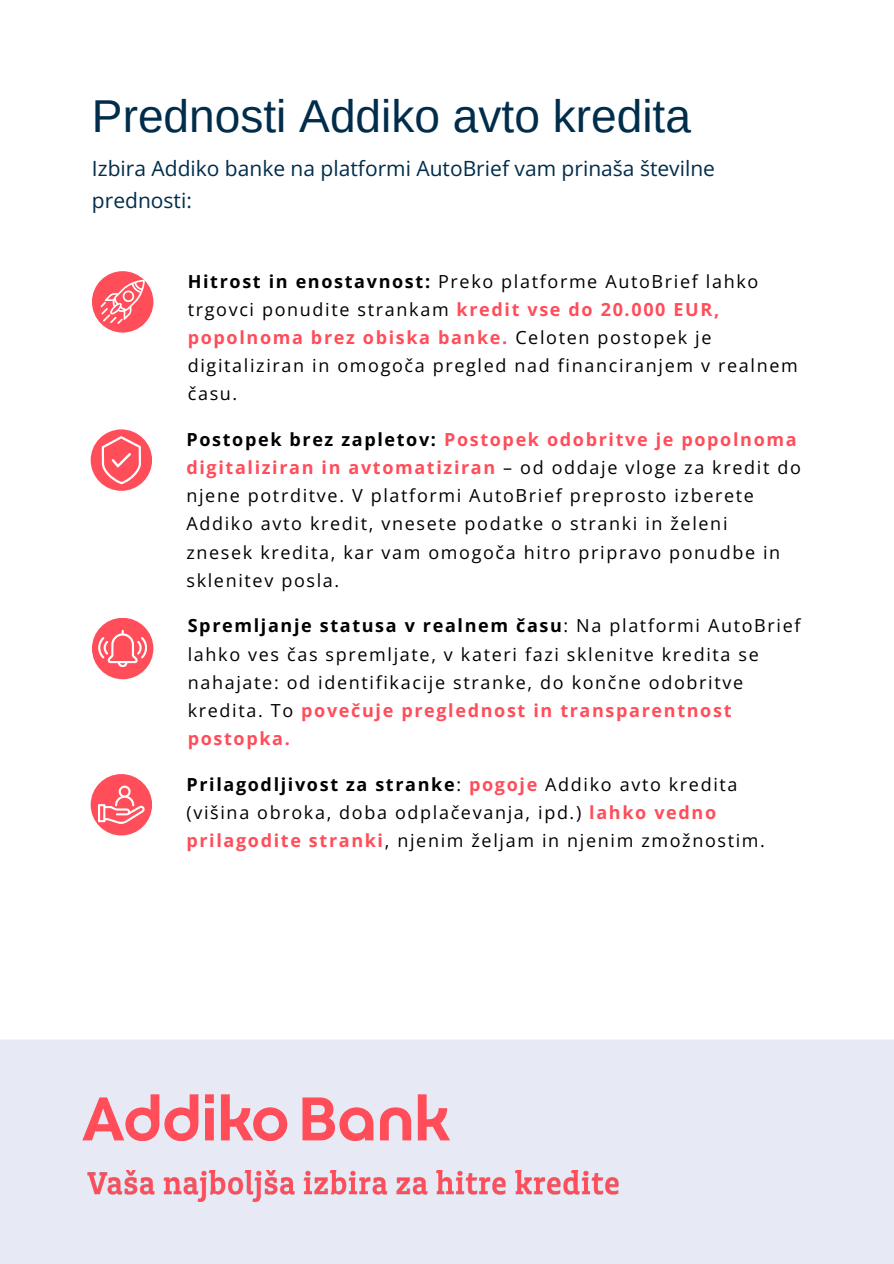
<style>
.page{position:relative;width:894px;height:1264px;background:#fff}
.page>*{position:absolute;margin:0;border:0;box-sizing:border-box;transform-origin:0 0}
.t1{font:46.05px "Arimo";color:#002d4b}
.t2{font:21px/32.7px "Open Sans";color:#002d4b}
.t3{font:18px/28.2px "Open Sans";letter-spacing:.09em;color:#000}
.s1{font-weight:700}
.s2{font-weight:700;color:#ff4d5a}
</style>
<div class="page">
<div style="left:92px;top:271px;width:61px;height:61px;background:#ff4d5a;border-radius:50%"></div>
<svg style="left:101px;top:280px;width:43px;height:44px"></svg>
<div style="left:91px;top:429px;width:61px;height:62px;background:#ff4d5a;border-radius:50%"></div>
<svg style="left:102px;top:436px;width:39px;height:48px"></svg>
<div style="left:92px;top:618px;width:61px;height:61px;background:#ff4d5a;border-radius:50%"></div>
<svg style="left:98px;top:630px;width:48px;height:37px"></svg>
<div style="left:91px;top:774px;width:61px;height:61px;background:#ff4d5a;border-radius:50%"></div>
<svg style="left:98px;top:785px;width:47px;height:38px"></svg>
<div style="left:0;top:1040px;width:893px;height:223px;background:#e7eaf5"></div>
<img style="left:82px;top:1170px;width:541px;height:31px">
<svg style="left:164px;top:1094px;width:286px;height:47px;background:#f1a7b3"></svg>
<h1 class="t1" style="left:92px;top:90px;width:600px">Prednosti Addiko avto kredita</h1>
<p class="t2" style="left:92px;top:151px;width:624px">Izbira Addiko banke na platformi AutoBrief vam prinaša številne prednosti:</p>
<p class="t3" style="left:188px;top:267px;width:611px"><span class="s1">Hitrost in enostavnost:</span> Preko platforme AutoBrief lahko trgovci ponudite strankam <span class="s2">kredit vse do 20.000 EUR, popolnoma brez obiska banke.</span> Celoten postopek je digitaliziran in omogoča pregled nad financiranjem v realnem času.</p>
<p class="t3" style="left:186px;top:425px;width:615px"><span class="s1">Postopek brez zapletov:</span> <span class="s2">Postopek odobritve je popolnoma digitaliziran in avtomatiziran</span> – od oddaje vloge za kredit do njene potrditve. V platformi AutoBrief preprosto izberete Addiko avto kredit, vnesete podatke o stranki in želeni<br>znesek kredita, kar vam omogoča hitro pripravo ponudbe in sklenitev posla.</p>
<p class="t3" style="left:188px;top:611px;width:614px"><span class="s1">Spremljanje statusa v realnem času</span>: Na platformi AutoBrief lahko ves čas spremljate, v kateri fazi sklenitve kredita se nahajate: od identifikacije stranke, do končne odobritve kredita. To <span class="s2">povečuje preglednost in transparentnost postopka.</span></p>
<p class="t3" style="left:186px;top:769px;width:580px"><span class="s1">Prilagodljivost za stranke</span>: <span class="s2">pogoje</span> Addiko avto kredita (višina obroka, doba odplačevanja, ipd.) <span class="s2">lahko vedno prilagodite stranki</span>, njenim željam in njenim zmožnostim.</p>
</div>
